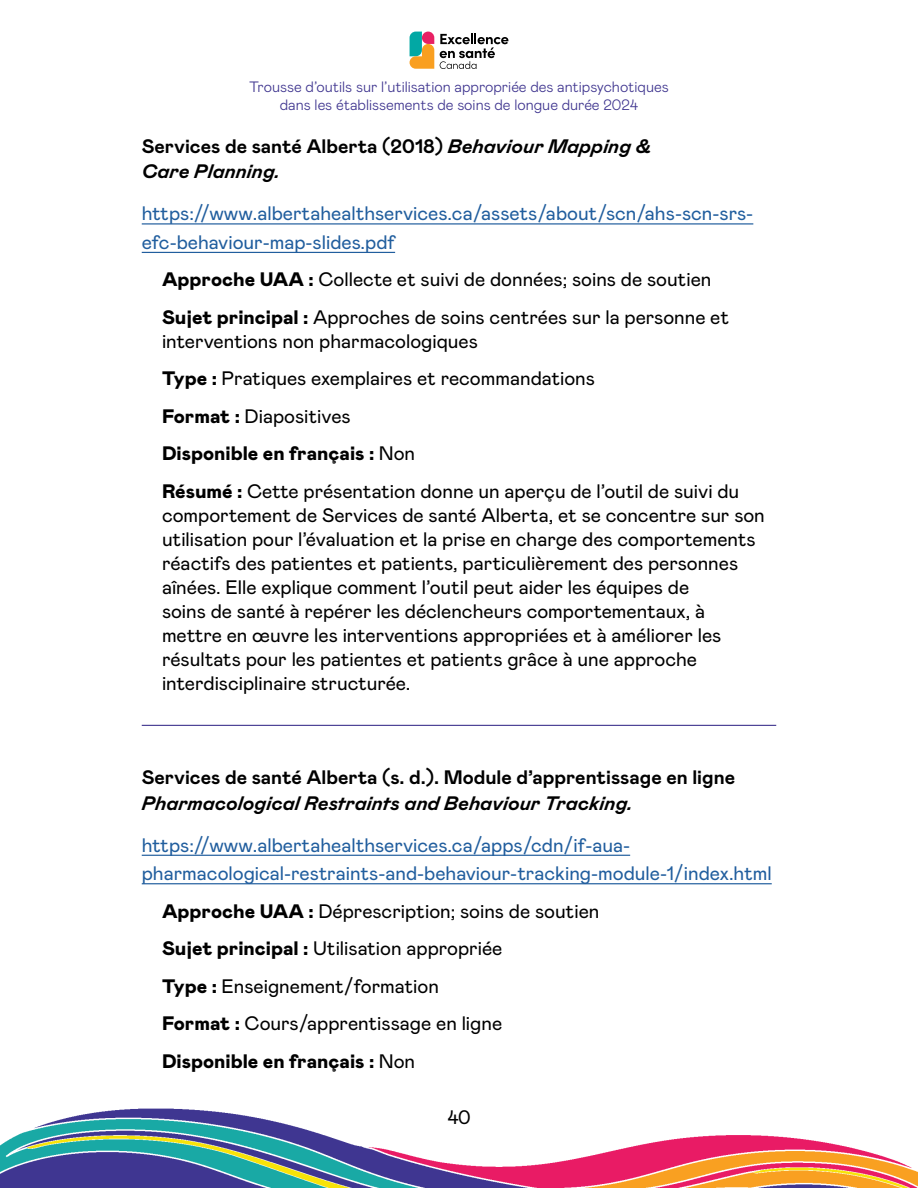
<style>
.page{position:relative;width:918px;height:1188px;background:#fff}
.page>*{position:absolute;margin:0;border:0;box-sizing:border-box;transform-origin:0 0}
.t1{font:19.5px/37.5px "Mabry Pro";color:#000}
.t2{font:19.5px/28.5px "Mabry Pro";color:#215e9e}
.t3{font:italic 700 19.5px/25.5px "Mabry Pro";color:#000}
.t4{font:700 19.5px "Mabry Pro";color:#000}
.t5{font:300 15px/18px "Mabry Pro";color:#3f358f;text-align:center}
.s1{font-style:normal}
.s2{font-weight:900}
</style>
<div class="page">
<img style="left:0;top:1108px;width:918px;height:80px">
<svg style="left:434px;top:36px;width:6px;height:33px"></svg>
<svg style="left:410px;top:32px;width:24px;height:37px"></svg>
<svg style="left:440px;top:33px;width:68px;height:36px"></svg>
<hr style="left:142px;top:223px;width:611px;height:2px;background:#215e9e">
<hr style="left:142px;top:252px;width:253px;height:1px;background:#215e9e">
<hr style="left:142px;top:725px;width:634px;height:1px;background:#3f358f">
<hr style="left:142px;top:855px;width:488px;height:1px;background:#215e9e">
<hr style="left:142px;top:883px;width:630px;height:1px;background:#215e9e">
<p class="t5" style="left:249px;top:77px;width:421px">Trousse d’outils sur l’utilisation appropriée des antipsychotiques dans les établissements de soins de longue durée 2024</p>
<p class="t3" style="left:142px;top:132px;width:512px"><span class="s1">Services de santé Alberta (2018)</span> Behaviour Mapping &amp;<br>Care Planning.</p>
<p class="t2" style="left:142px;top:198px;width:613px">https://www.albertahealthservices.ca/assets/about/scn/ahs-scn-srs&shy;efc-behaviour-map-slides.pdf</p>
<p class="t1" style="left:162px;top:260px;width:569px"><span class="s2">Approche UAA :</span> Collecte et suivi de données; soins de soutien<br><span class="s2">Sujet principal :</span> Approches de soins centrées sur la personne et</p>
<p class="t1" style="left:162px;top:321px;width:579px">interventions non pharmacologiques<br><span class="s2">Type :</span> Pratiques exemplaires et recommandations<br><span class="s2">Format :</span> Diapositives<br><span class="s2">Disponible en français :</span> Non<br><span class="s2">Résumé :</span> Cette présentation donne un aperçu de l’outil de suivi du</p>
<p class="t1" style="left:162px;top:502px;width:604px;line-height:24px">comportement de Services de santé Alberta, et se concentre sur son utilisation pour l’évaluation et la prise en charge des comportements réactifs des patientes et patients, particulièrement des personnes aînées. Elle explique comment l’outil peut aider les équipes de<br>soins de santé à repérer les déclencheurs comportementaux, à mettre en œuvre les interventions appropriées et à améliorer les résultats pour les patientes et patients grâce à une approche interdisciplinaire structurée.</p>
<p class="t4" style="left:142px;top:763px;width:595px">Services de santé Alberta (s. d.). Module d’apprentissage en ligne</p>
<p class="t3" style="left:142px;top:789px;width:492px">Pharmacological Restraints and Behaviour Tracking.</p>
<p class="t2" style="left:142px;top:830px;width:632px">https://www.albertahealthservices.ca/apps/cdn/if-aua&shy;pharmacological-restraints-and-behaviour-tracking-module-1/index.html</p>
<p class="t1" style="left:162px;top:891px;width:439px"><span class="s2">Approche UAA :</span> Déprescription; soins de soutien <span class="s2">Sujet principal :</span> Utilisation appropriée<br><span class="s2">Type :</span> Enseignement/formation<br><span class="s2">Format :</span> Cours/apprentissage en ligne <span class="s2">Disponible en français :</span> Non</p>
<p class="t1" style="left:447px;top:1097px;width:25px">40</p>
</div>
